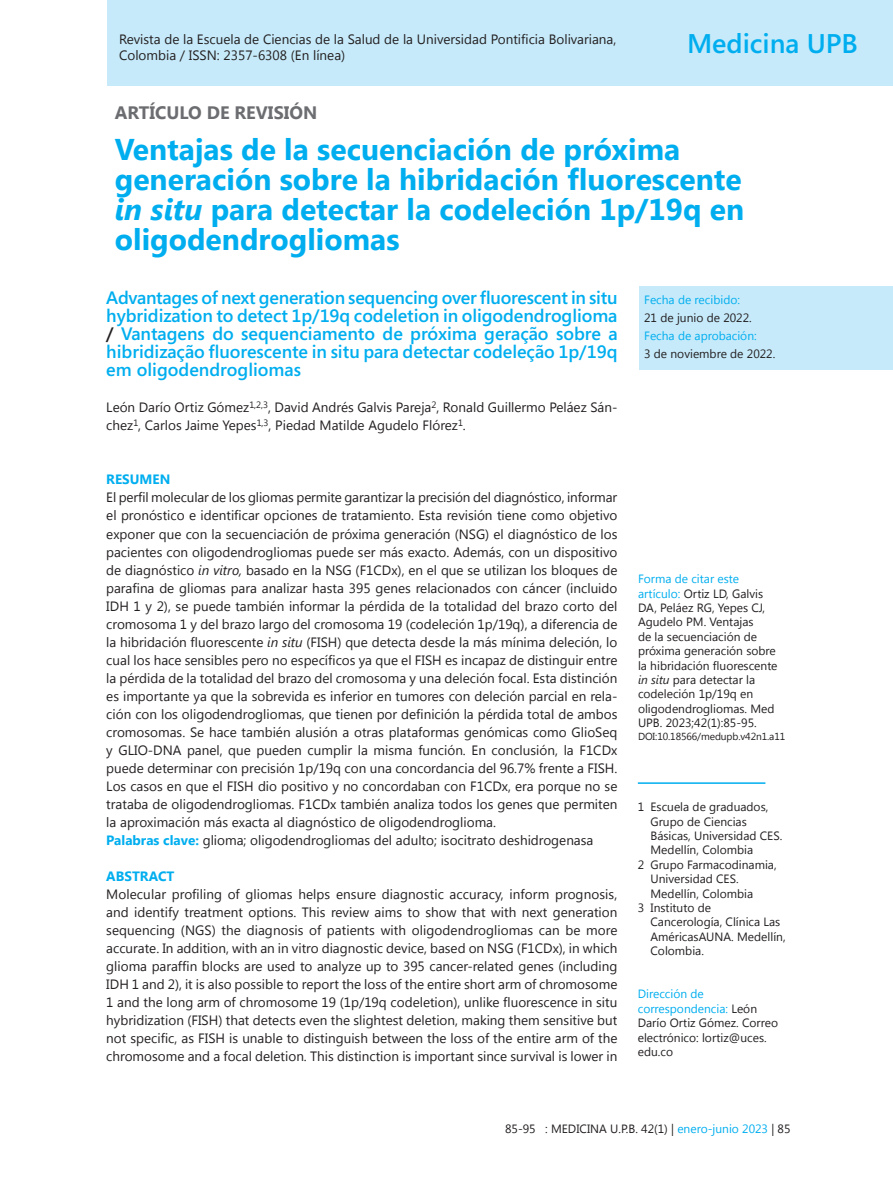
<style>
.page{position:relative;width:893px;height:1191px;background:#fff}
.page>*{position:absolute;margin:0;border:0;box-sizing:border-box;transform-origin:0 0}
._4_titulo_articulo{font:700 30px/30px "Segoe UI";color:#00aeef}
._5_titulo_articulo_i{font:600 27px "Segoe";color:#00aeef}
._5_titulo_articulo_i-2{font:600 18px/18px "Segoe";color:#00aeef;text-align:justify}
._3_seccion{font:700 18px "Segoe UI";color:#6c6d70}
._6_resumen_y_claves{font:13.5px/18px "Segoe UI";color:#231f20;text-align:justify}
._1_contenido{font:13.5px/16.5px "Segoe UI";color:#231f20}
._6_resumen_y_claves-2{font:700 13.5px "Segoe UI";color:#00aeef}
.como_citar_y_direcci{font:12px/14.4px "Segoe UI";color:#231f20}
.pies_de_pagina{font:12px/14.4px "Segoe UI";color:#231f20}
._2_corrido{font:12px "Segoe UI";color:#231f20}
.como_citar_y_direcci-2{font:12px "Segoe UI";color:#00aeef}
.como_citar_y_direcci-3{font:10.2px "Segoe UI";letter-spacing:-.01em;color:#231f20}
.s1{font-style:italic}
.s2{color:#231f20}
.s3{font-weight:700;color:#00aeef}
.s4{color:#00aeef}
</style>
<div class="page">
<div style="left:640px;top:286px;width:253px;height:84px;background:#c6eafa"></div>
<hr style="left:638px;top:782px;width:127px;height:2px;background:#00aeef">
<div style="left:107px;top:0;width:786px;height:85px;background:#c6eafa"></div>
<p class="_1_contenido" style="left:119px;top:30px;width:499px">Revista de la Escuela de Ciencias de la Salud de la Universidad Pontificia Bolivariana,<br>Colombia / ISSN: 2357-6308 (En línea)</p>
<p class="_5_titulo_articulo_i" style="left:687px;top:28px;width:172px">Medicina UPB</p>
<p class="_3_seccion" style="left:115px;top:100px;width:204px">ARTÍCULO DE REVISIÓN</p>
<p class="_4_titulo_articulo" style="left:115px;top:133px;width:631px">Ventajas de la secuenciación de próxima generación sobre la hibridación fluorescente <span class="s1">in situ</span> para detectar la codeleción 1p/19q en oligodendrogliomas</p>
<p class="_5_titulo_articulo_i-2" style="left:106px;top:289px;width:513px">Advantages of next generation sequencing over fluorescent in situ hybridization to detect 1p/19q codeletion in oligodendroglioma <span class="s2">/</span> Vantagens do sequenciamento de próxima geração sobre a hibridização fluorescente in situ para detectar codeleção 1p/19q em oligodendrogliomas</p>
<p class="_6_resumen_y_claves" style="left:106px;top:398px;width:513px">León Darío Ortiz Gómez<sup>1,2,3</sup>, David Andrés Galvis Pareja<sup>2</sup>, Ronald Guillermo Peláez Sán&shy;chez<sup>1</sup>, Carlos Jaime Yepes<sup>1,3</sup>, Piedad Matilde Agudelo Flórez<sup>1</sup>.</p>
<p class="_6_resumen_y_claves-2" style="left:106px;top:470px;width:66px">RESUMEN</p>
<p class="_6_resumen_y_claves" style="left:106px;top:488px;width:513px">El perfil molecular de los gliomas permite garantizar la precisión del diagnóstico, informar el pronóstico e identificar opciones de tratamiento. Esta revisión tiene como objetivo exponer que con la secuenciación de próxima generación (NSG) el diagnóstico de los pacientes con oligodendrogliomas puede ser más exacto. Además, con un dispositivo de diagnóstico <span class="s1">in vitro,</span> basado en la NSG (F1CDx), en el que se utilizan los bloques de parafina de gliomas para analizar hasta 395 genes relacionados con cáncer (incluido IDH 1 y 2), se puede también informar la pérdida de la totalidad del brazo corto del cromosoma 1 y del brazo largo del cromosoma 19 (codeleción 1p/19q), a diferencia de la hibridación fluorescente <span class="s1">in situ</span> (FISH) que detecta desde la más mínima deleción, lo cual los hace sensibles pero no específicos ya que el FISH es incapaz de distinguir entre la pérdida de la totalidad del brazo del cromosoma y una deleción focal. Esta distinción es importante ya que la sobrevida es inferior en tumores con deleción parcial en rela&shy;ción con los oligodendrogliomas, que tienen por definición la pérdida total de ambos cromosomas. Se hace también alusión a otras plataformas genómicas como GlioSeq y GLIO-DNA panel, que pueden cumplir la misma función. En conclusión, la F1CDx puede determinar con precisión 1p/19q con una concordancia del 96.7% frente a FISH.<br>Los casos en que el FISH dio positivo y no concordaban con F1CDx, era porque no se trataba de oligodendrogliomas. F1CDx también analiza todos los genes que permiten la aproximación más exacta al diagnóstico de oligodendroglioma.</p>
<p class="_6_resumen_y_claves" style="left:106px;top:830px;width:489px"><span class="s3">Palabras clave:</span> glioma; oligodendrogliomas del adulto; isocitrato deshidrogenasa</p>
<p class="_6_resumen_y_claves-2" style="left:106px;top:866px;width:70px">ABSTRACT</p>
<p class="_6_resumen_y_claves" style="left:106px;top:884px;width:513px">Molecular profiling of gliomas helps ensure diagnostic accuracy, inform prognosis, and identify treatment options. This review aims to show that with next generation sequencing (NGS) the diagnosis of patients with oligodendrogliomas can be more accurate. In addition, with an in vitro diagnostic device, based on NSG (F1CDx), in which glioma paraffin blocks are used to analyze up to 395 cancer-related genes (including IDH 1 and 2), it is also possible to report the loss of the entire short arm of chromosome 1 and the long arm of chromosome 19 (1p/19q codeletion), unlike fluorescence in situ hybridization (FISH) that detects even the slightest deletion, making them sensitive but not specific, as FISH is unable to distinguish between the loss of the entire arm of the chromosome and a focal deletion. This distinction is important since survival is lower in</p>
<p class="como_citar_y_direcci-2" style="left:644px;top:292px;width:97px">Fecha de recibido:</p>
<p class="como_citar_y_direcci" style="left:644px;top:310px;width:109px">21 de junio de 2022.</p>
<p class="como_citar_y_direcci-2" style="left:644px;top:328px;width:114px">Fecha de aprobación:</p>
<p class="como_citar_y_direcci" style="left:644px;top:346px;width:133px">3 de noviembre de 2022.</p>
<p class="como_citar_y_direcci" style="left:638px;top:571px;width:141px"><span class="s4">Forma de citar este artículo:</span> Ortiz LD, Galvis<br>DA, Peláez RG, Yepes CJ,<br>Agudelo PM. Ventajas<br>de la secuenciación de próxima generación sobre la hibridación fluorescente <span class="s1">in situ</span> para detectar la codeleción 1p/19q en oligodendrogliomas. Med<br>UPB. 2023;42(1):85-95.</p>
<p class="como_citar_y_direcci-3" style="left:638px;top:729px;width:149px">DOI:10.18566/medupb.v42n1.a11</p>
<p class="pies_de_pagina" style="left:650px;top:799px;width:133px;text-indent:-13px">1 Escuela de graduados,<br>Grupo de Ciencias<br>Básicas, Universidad CES.<br>Medellín, Colombia</p>
<p class="pies_de_pagina" style="left:650px;top:856px;width:128px;text-indent:-13px">2 Grupo Farmacodinamia,<br>Universidad CES.<br>Medellín, Colombia</p>
<p class="pies_de_pagina" style="left:650px;top:900px;width:137px;text-indent:-13px">3 Instituto de<br>Cancerología, Clínica Las<br>AméricasAUNA. Medellín,<br>Colombia.</p>
<p class="como_citar_y_direcci" style="left:638px;top:986px;width:142px"><span class="s4">Dirección de correspondencia:</span> León<br>Darío Ortiz Gómez. Correo electrónico: lortiz@uces. edu.co</p>
<p class="_2_corrido" style="left:505px;top:1120px;width:287px">85-95 : MEDICINA U.P.B. 42(1) | <span class="s4">enero-junio 2023</span> | 85</p>
</div>
